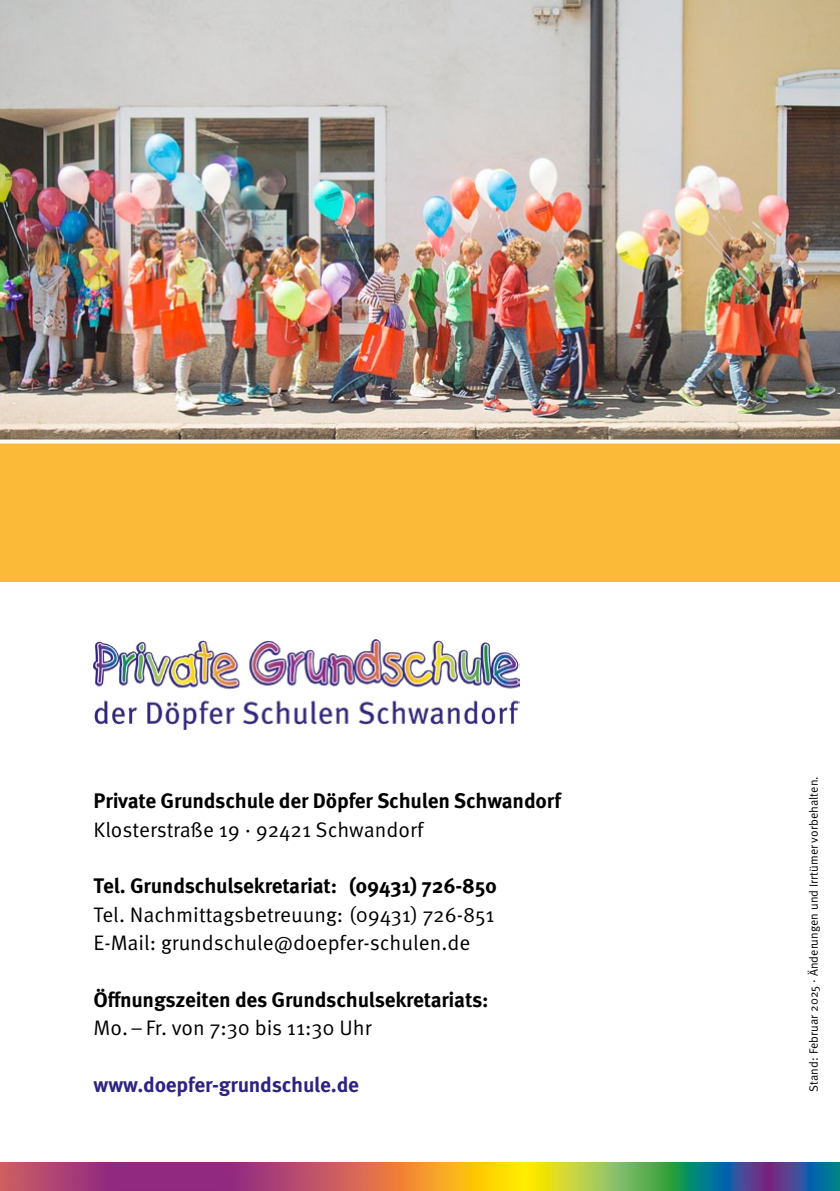
<style>
.page{position:relative;width:840px;height:1191px;background:#fff}
.page>*{position:absolute;margin:0;border:0;box-sizing:border-box;transform-origin:0 0}
.t1{font:700 21px/28.4px "Meta OT";letter-spacing:-.01em;color:#000}
.t2{font:21px/28.4px "Meta OT Norm";color:#000;text-align:justify}
.t3{font:700 21px "Meta OT";letter-spacing:-.01em;color:#2e2382}
.t4{font:12px "Meta OT Norm";letter-spacing:.005em;color:#000}
.s1{font-family:"Meta OT Norm";font-weight:400}
.s2{font-family:"Meta OT";font-weight:700}
</style>
<div class="page">
<div style="left:0;top:0;width:839px;height:581px;background:#fbbb38"></div>
<img style="left:0;top:1162px;width:839px;height:29px">
<img style="left:0;top:0;width:839px;height:444px">
<img style="left:94px;top:639px;width:425px;height:90px">
<p class="t1" style="left:94px;top:787px;width:468px">Private Grundschule der Döpfer Schulen Schwandorf<br><span class="s1">Klosterstraße 19 · 92421 Schwandorf</span></p>
<p class="t2" style="left:94px;top:872px;width:405px"><span class="s2">Tel. Grundschulsekretariat: (09431) 726-850<br></span>Tel. Nachmittagsbetreuung: (09431) 726-851<br>E-Mail: grundschule@doepfer-schulen.de</p>
<p class="t1" style="left:94px;top:985px;width:396px">Öffnungszeiten des Grundschulsekretariats:<br><span class="s1">Mo.–Fr. von 7:30 bis 11:30 Uhr</span></p>
<p class="t3" style="left:94px;top:1071px;width:267px">www.doepfer-grundschule.de</p>
<p class="t4" style="left:806px;top:1091px;width:317px;rotate:-90deg">Stand: Februar 2025 · Änderungen und Irrtümer vorbehalten.</p>
</div>
